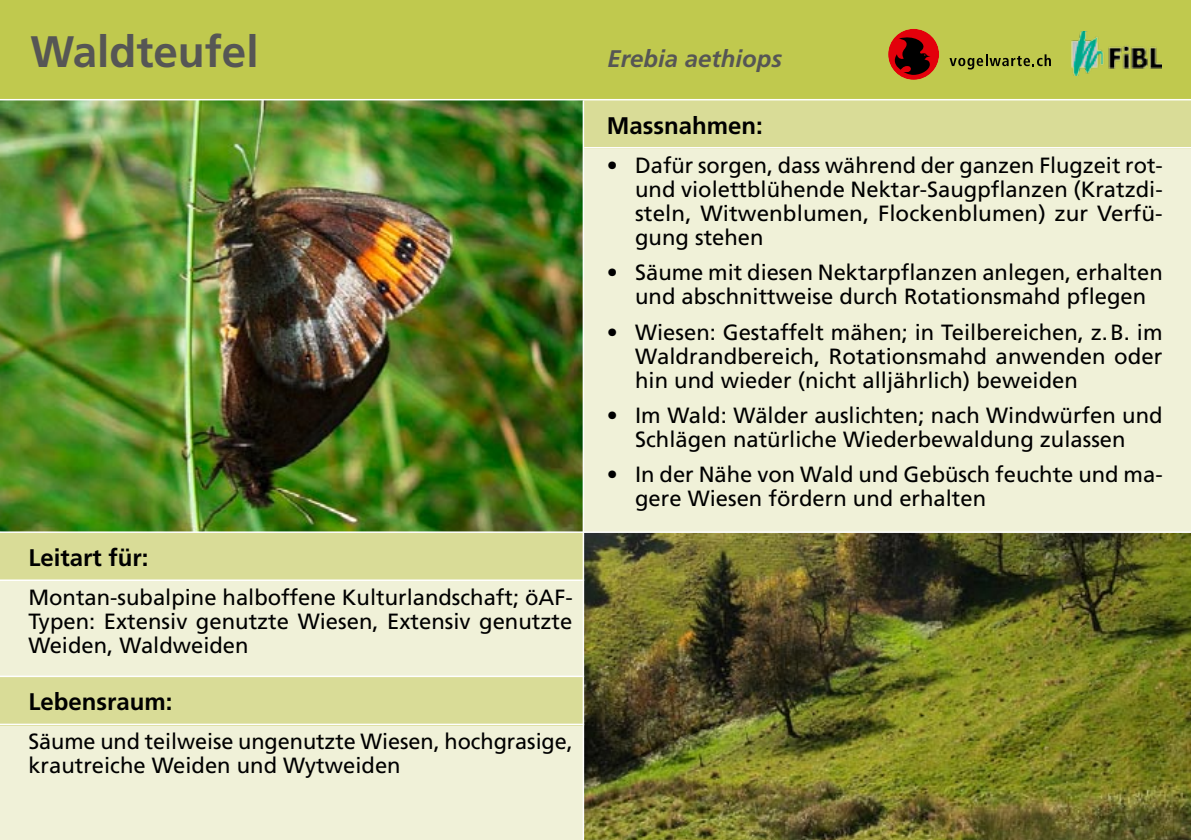
<style>
.page{position:relative;width:1191px;height:840px;background:#fff}
.page>*{position:absolute;margin:0;border:0;box-sizing:border-box;transform-origin:0 0}
.t1{font:700 44px "Frutiger";color:#565655}
.t2{font:700 24px "Frutiger";color:#000}
.t3{font:italic 700 24px "Frutiger";color:#565655}
.t4{font:22px/24px "Frutiger";color:#000;text-align:justify}
</style>
<div class="page">
<div style="left:0;top:532px;width:584px;height:48px;background:#d9dc97"></div>
<div style="left:584px;top:101px;width:607px;height:431px;background:#f0f1d8"></div>
<div style="left:0;top:0;width:1191px;height:100px;background:#c0c94e"></div>
<div style="left:0;top:580px;width:584px;height:259px;background:#f0f1d8"></div>
<div style="left:584px;top:100px;width:607px;height:48px;background:#d9dc97"></div>
<div style="left:0;top:676px;width:584px;height:48px;background:#d9dc97"></div>
<img style="left:0;top:100px;width:582px;height:431px">
<img style="left:584px;top:532px;width:607px;height:307px">
<hr style="left:0;top:99px;width:1191px;height:1px;background:#fff">
<hr style="left:0;top:531px;width:1191px;height:1px;background:#fff">
<hr style="left:584px;top:147px;width:607px;height:1px;background:#fff">
<hr style="left:0;top:579px;width:584px;height:1px;background:#fff">
<hr style="left:0;top:675px;width:584px;height:1px;background:#fff">
<hr style="left:0;top:723px;width:584px;height:1px;background:#fff">
<hr style="left:582px;top:100px;width:2px;height:739px;background:#fff">
<svg style="left:949px;top:54px;width:102px;height:15px"></svg>
<div style="left:888px;top:29px;width:51px;height:51px;background:#e3000b;border-radius:50%"></div>
<svg style="left:894px;top:34px;width:36px;height:41px"></svg>
<img style="left:1071px;top:32px;width:90px;height:44px">
<h1 class="t1" style="left:30px;top:26px;width:230px">Waldteufel</h1>
<p class="t2" style="left:28px;top:543px;width:122px">Leitart für:</p>
<p class="t4" style="left:28px;top:585px;width:546px">Montan-subalpine halboffene Kulturlandschaft; öAF-Typen: Extensiv genutzte Wiesen, Extensiv genutzte Weiden, Waldweiden</p>
<p class="t2" style="left:28px;top:687px;width:146px">Lebensraum:</p>
<p class="t4" style="left:28px;top:729px;width:546px">Säume und teilweise ungenutzte Wiesen, hochgrasige, krautreiche Weiden und Wytweiden</p>
<p class="t3" style="left:607px;top:44px;width:176px">Erebia aethiops</p>
<p class="t2" style="left:607px;top:111px;width:157px">Massnahmen:</p>
<p class="t4" style="left:635px;top:153px;width:529px;text-indent:-28px">• Dafür sorgen, dass während der ganzen Flugzeit rot&shy;und violettblühende Nektar-Saugpflanzen (Kratzdi&shy;steln, Witwenblumen, Flockenblumen) zur Verfü&shy;gung stehen</p>
<p class="t4" style="left:607px;top:260px;width:557px;text-align:center">• Säume mit diesen Nektarpflanzen anlegen, erhalten und abschnittweise durch Rotationsmahd pflegen</p>
<p class="t4" style="left:635px;top:319px;width:529px;text-indent:-28px">• Wiesen: Gestaffelt mähen; in Teilbereichen, z.B. im Waldrandbereich, Rotationsmahd anwenden oder hin und wieder (nicht alljährlich) beweiden</p>
<p class="t4" style="left:607px;top:403px;width:557px;text-align:center">• Im Wald: Wälder auslichten; nach Windwürfen und<br>Schlägen natürliche Wiederbewaldung zulassen</p>
<p class="t4" style="left:635px;top:462px;width:529px;text-indent:-28px">• In der Nähe von Wald und Gebüsch feuchte und ma&shy;gere Wiesen fördern und erhalten</p>
</div>
